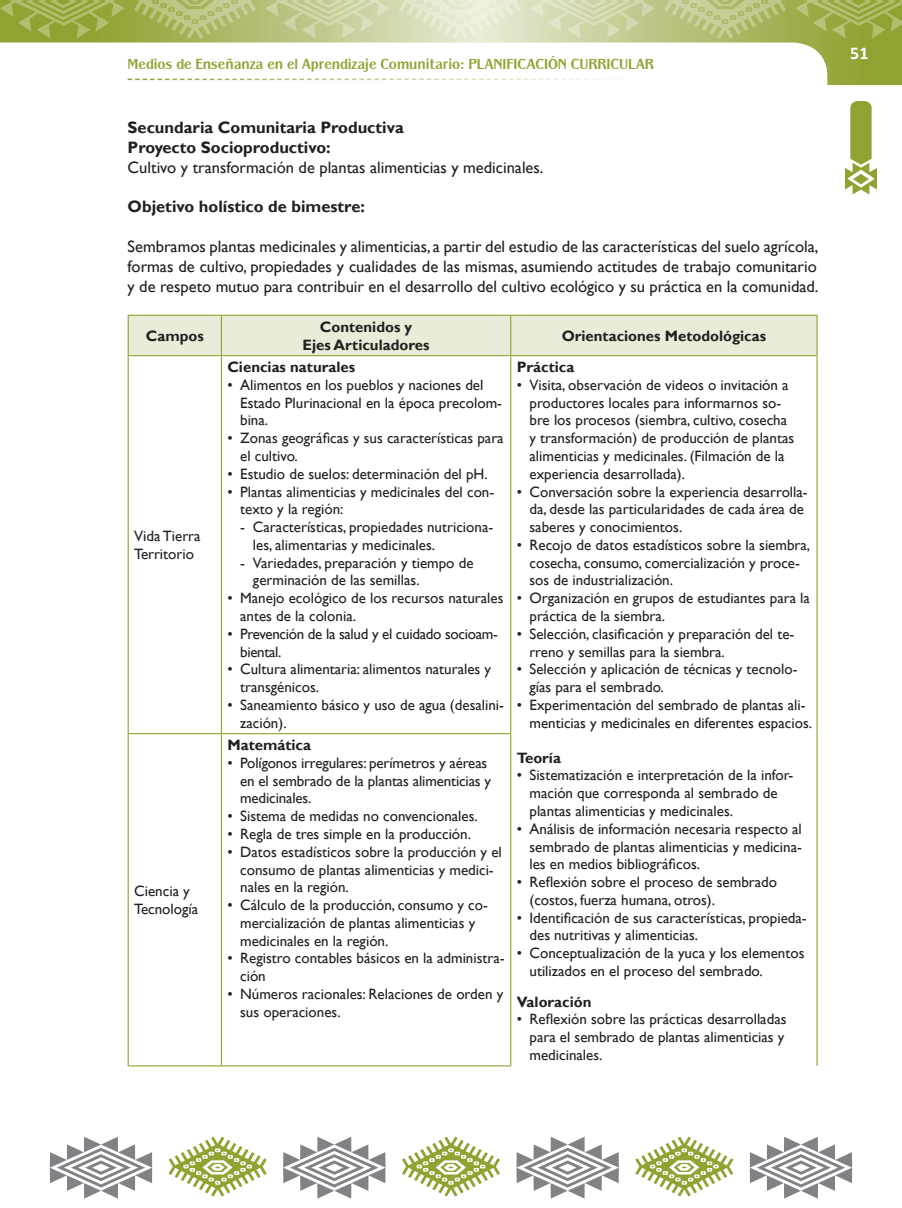
<style>
.page{position:relative;width:902px;height:1208px;background:#fff}
.page>*{position:absolute;margin:0;border:0;box-sizing:border-box;transform-origin:0 0}
.t1{font:700 18px "Calibri";color:#fff}
.Parrafos{font:16.5px/19.8px "Gill Sans";color:#231f20;text-align:justify}
.Parrafos-2{font:700 16.5px "Gill Sans";color:#231f20}
.t2{font:15px/17.9px "Gill Sans";color:#231f20}
.t3{font:700 15px "Gill Sans";color:#231f20}
.t4{font:700 15px "Panache";color:#92a232;scale:.95 1}
.t5{font:15px/17.9px "Gill Sans";letter-spacing:-.02em;color:#231f20}
</style>
<div class="page">
<svg style="left:844px;top:101px;width:32px;height:93px"></svg>
<svg style="left:0;top:0;width:901px;height:85px"></svg>
<svg style="left:128px;top:79px;width:684px;height:1px"></svg>
<svg style="left:168px;top:1136px;width:99px;height:60px"></svg>
<svg style="left:402px;top:1136px;width:98px;height:60px"></svg>
<svg style="left:635px;top:1136px;width:98px;height:60px"></svg>
<svg style="left:283px;top:1136px;width:102px;height:62px"></svg>
<svg style="left:50px;top:1136px;width:102px;height:62px"></svg>
<svg style="left:516px;top:1136px;width:102px;height:62px"></svg>
<svg style="left:749px;top:1136px;width:103px;height:62px"></svg>
<svg style="left:399px;top:0;width:122px;height:39px;background:#e4e7cd"></svg>
<svg style="left:664px;top:0;width:122px;height:39px;background:#b8c07b"></svg>
<svg style="left:134px;top:0;width:122px;height:39px;background:#b1ba6c"></svg>
<svg style="left:530px;top:0;width:125px;height:39px;background:#d1d6aa"></svg>
<svg style="left:795px;top:0;width:106px;height:39px;background:#a0ad4c"></svg>
<svg style="left:0;top:0;width:125px;height:39px;background:#9caa45"></svg>
<svg style="left:265px;top:0;width:125px;height:39px;background:#c9ce9b"></svg>
<div style="left:129px;top:316px;width:687px;height:39px;background:#e9ecd8"></div>
<hr style="left:128px;top:315px;width:93px;height:1px;background:#92a232">
<hr style="left:128px;top:316px;width:1px;height:39px;background:#92a232">
<hr style="left:221px;top:315px;width:289px;height:1px;background:#92a232">
<hr style="left:221px;top:316px;width:1px;height:39px;background:#92a232">
<hr style="left:510px;top:315px;width:307px;height:1px;background:#92a232">
<hr style="left:510px;top:316px;width:1px;height:39px;background:#92a232">
<hr style="left:816px;top:316px;width:1px;height:39px;background:#92a232">
<hr style="left:128px;top:355px;width:93px;height:1px;background:#92a232">
<hr style="left:128px;top:356px;width:1px;height:377px;background:#92a232">
<hr style="left:221px;top:355px;width:289px;height:1px;background:#92a232">
<hr style="left:221px;top:356px;width:1px;height:377px;background:#92a232">
<hr style="left:510px;top:355px;width:307px;height:1px;background:#92a232">
<hr style="left:510px;top:356px;width:1px;height:377px;background:#92a232">
<hr style="left:816px;top:356px;width:1px;height:377px;background:#92a232">
<hr style="left:128px;top:733px;width:93px;height:1px;background:#92a232">
<hr style="left:128px;top:734px;width:1px;height:331px;background:#92a232">
<hr style="left:221px;top:733px;width:290px;height:1px;background:#92a232">
<hr style="left:221px;top:734px;width:1px;height:331px;background:#92a232">
<hr style="left:510px;top:734px;width:1px;height:331px;background:#92a232">
<hr style="left:816px;top:733px;width:1px;height:333px;background:#92a232">
<hr style="left:128px;top:1065px;width:93px;height:1px;background:#92a232">
<hr style="left:221px;top:1065px;width:290px;height:1px;background:#92a232">
<p class="t4" style="left:128px;top:56px;width:555px">Medios de Enseñanza en el Aprendizaje Comunitario: PLANIFICACIÓN CURRICULAR</p>
<p class="Parrafos-2" style="left:128px;top:118px;width:278px">Secundaria Comunitaria Productiva</p>
<p class="Parrafos-2" style="left:128px;top:138px;width:205px">Proyecto Socioproductivo:</p>
<p class="Parrafos" style="left:128px;top:158px;width:417px">Cultivo y transformación de plantas alimenticias y medicinales.</p>
<p class="Parrafos-2" style="left:128px;top:197px;width:239px">Objetivo holístico de bimestre:</p>
<p class="Parrafos" style="left:128px;top:237px;width:692px">Sembramos plantas medicinales y alimenticias, a partir del estudio de las características del suelo agrícola, formas de cultivo, propiedades y cualidades de las mismas, asumiendo actitudes de trabajo comunitario y de respeto mutuo para contribuir en el desarrollo del cultivo ecológico y su práctica en la comunidad.</p>
<p class="t3" style="left:146px;top:326px;width:59px">Campos</p>
<p class="t3" style="left:320px;top:317px;width:94px">Contenidos y</p>
<p class="t3" style="left:302px;top:335px;width:128px">Ejes Articuladores</p>
<p class="t3" style="left:561px;top:326px;width:206px">Orientaciones Metodológicas</p>
<p class="t2" style="left:134px;top:527px;width:68px">Vida Tierra<br>Territorio</p>
<p class="t2" style="left:134px;top:882px;width:66px">Ciencia y<br>Tecnología</p>
<p class="t3" style="left:227px;top:358px;width:129px">Ciencias naturales</p>
<p class="t2" style="left:240px;top:376px;width:263px;text-indent:-13px">• Alimentos en los pueblos y naciones del<br>Estado Plurinacional en la época precolom&shy;bina.</p>
<p class="t2" style="left:240px;top:429px;width:265px;text-indent:-13px">• Zonas geográficas y sus características para el cultivo.</p>
<p class="t2" style="left:227px;top:465px;width:262px">• Estudio de suelos: determinación del pH.</p>
<p class="t2" style="left:240px;top:483px;width:255px;text-indent:-13px">• Plantas alimenticias y medicinales del con&shy;texto y la región:</p>
<p class="t2" style="left:253px;top:518px;width:242px;text-indent:-13px">- Características, propiedades nutriciona&shy;les, alimentarias y medicinales.</p>
<p class="t2" style="left:253px;top:554px;width:222px;text-indent:-13px">- Variedades, preparación y tiempo de germinación de las semillas.</p>
<p class="t2" style="left:240px;top:589px;width:265px;text-indent:-13px">• Manejo ecológico de los recursos naturales antes de la colonia.</p>
<p class="t5" style="left:240px;top:625px;width:259px;text-indent:-13px">• Prevención de la salud y el cuidado socioam&shy;biental.</p>
<p class="t2" style="left:240px;top:660px;width:252px;text-indent:-13px">• Cultura alimentaria: alimentos naturales y transgénicos.</p>
<p class="t2" style="left:240px;top:696px;width:265px;text-indent:-13px">• Saneamiento básico y uso de agua (desalini&shy;zación).</p>
<p class="t3" style="left:227px;top:736px;width:85px">Matemática</p>
<p class="t2" style="left:240px;top:754px;width:252px;text-indent:-13px">• Polígonos irregulares: perímetros y aéreas en el sembrado de la plantas alimenticias y medicinales.</p>
<p class="t2" style="left:227px;top:807px;width:252px">• Sistema de medidas no convencionales.</p>
<p class="t2" style="left:227px;top:825px;width:245px">• Regla de tres simple en la producción.</p>
<p class="t2" style="left:240px;top:843px;width:263px;text-indent:-13px">• Datos estadísticos sobre la producción y el consumo de plantas alimenticias y medici&shy;nales en la región.</p>
<p class="t2" style="left:240px;top:896px;width:249px;text-indent:-13px">• Cálculo de la producción, consumo y co&shy;mercialización de plantas alimenticias y medicinales en la región.</p>
<p class="t2" style="left:240px;top:949px;width:266px;text-indent:-13px">• Registro contables básicos en la administra&shy;ción</p>
<p class="t2" style="left:240px;top:985px;width:265px;text-indent:-13px">• Números racionales: Relaciones de orden y sus operaciones.</p>
<p class="t3" style="left:516px;top:358px;width:59px">Práctica</p>
<p class="t2" style="left:529px;top:376px;width:266px;text-indent:-13px">• Visita, observación de videos o invitación a productores locales para informarnos so&shy;bre los procesos (siembra, cultivo, cosecha y transformación) de producción de plantas alimenticias y medicinales. (Filmación de la experiencia desarrollada).</p>
<p class="t2" style="left:529px;top:483px;width:280px;text-indent:-13px">• Conversación sobre la experiencia desarrolla&shy;da, desde las particularidades de cada área de saberes y conocimientos.</p>
<p class="t2" style="left:529px;top:536px;width:282px;text-indent:-13px">• Recojo de datos estadísticos sobre la siembra, cosecha, consumo, comercialización y proce&shy;sos de industrialización.</p>
<p class="t2" style="left:529px;top:589px;width:282px;text-indent:-13px">• Organización en grupos de estudiantes para la práctica de la siembra.</p>
<p class="t2" style="left:529px;top:625px;width:266px;text-indent:-13px">• Selección, clasificación y preparación del te&shy;rreno y semillas para la siembra.</p>
<p class="t2" style="left:529px;top:660px;width:269px;text-indent:-13px">• Selección y aplicación de técnicas y tecnolo&shy;gías para el sembrado.</p>
<p class="t2" style="left:529px;top:696px;width:284px;text-indent:-13px">• Experimentación del sembrado de plantas ali&shy;menticias y medicinales en diferentes espacios.</p>
<p class="t3" style="left:516px;top:748px;width:46px">Teoría</p>
<p class="t2" style="left:529px;top:767px;width:265px;text-indent:-13px">• Sistematización e interpretación de la infor&shy;mación que corresponda al sembrado de plantas alimenticias y medicinales.</p>
<p class="t2" style="left:529px;top:820px;width:274px;text-align:justify;text-indent:-13px">• Análisis de información necesaria respecto al sembrado de plantas alimenticias y medicina&shy;les en medios bibliográficos.</p>
<p class="t2" style="left:529px;top:873px;width:249px;text-indent:-13px">• Reflexión sobre el proceso de sembrado (costos, fuerza humana, otros).</p>
<p class="t2" style="left:529px;top:909px;width:279px;text-indent:-13px">• Identificación de sus características, propieda&shy;des nutritivas y alimenticias.</p>
<p class="t2" style="left:529px;top:944px;width:276px;text-indent:-13px">• Conceptualización de la yuca y los elementos utilizados en el proceso del sembrado.</p>
<p class="t3" style="left:516px;top:992px;width:76px">Valoración</p>
<p class="t2" style="left:529px;top:1010px;width:258px;text-indent:-13px">• Reflexión sobre las prácticas desarrolladas para el sembrado de plantas alimenticias y medicinales.</p>
<p class="t1" style="left:850px;top:41px;width:20px">51</p>
</div>
